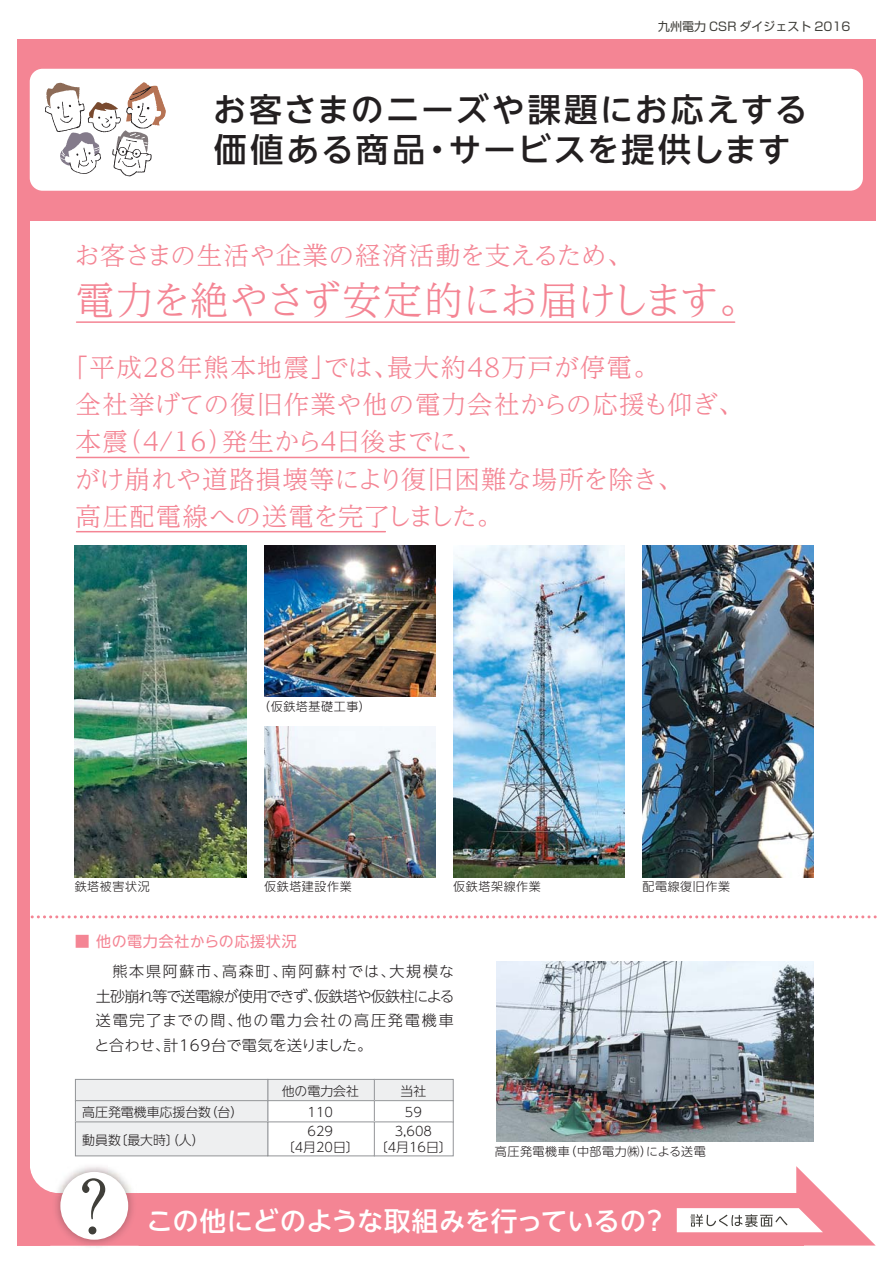
<style>
.page{position:relative;width:893px;height:1263px;background:#fff}
.page>*{position:absolute;margin:0;border:0;box-sizing:border-box;transform-origin:0 0}
.t1{font:39px "UD Reimin Pro Light 90 msp RKSJ H";letter-spacing:-.015em;color:#f48594}
.t2{font:33px/39.5px "UD Shin Go NT Pro Medium 90 msp RKSJ H";letter-spacing:.055em;color:#231f20}
.t3{font:26.4px "UD Shin Go NT Pro Medium 90 msp RKSJ H";letter-spacing:-.005em;color:#fff}
.t4{font:25.5px/37.2px "UD Reimin Pro Light 90 msp RKSJ H";letter-spacing:.025em;color:#f48594}
.t5{font:15px/24.5px "UD Shin Go NT Pro Light 90 msp RKSJ H";letter-spacing:.05em;color:#231f20;text-align:justify}
.t6{font:15px "UD Shin Go NT Pro Regular 90 msp RKSJ H";letter-spacing:.045em;color:#f48594}
.t7{font:12.9px/15.5px "UD Shin Go NT Pro Light 90 msp RKSJ H";color:#231f20;text-align:center}
.t8{font:12px "UD Shin Go NT Pro Light 90 msp RKSJ H";letter-spacing:.05em;color:#231f20}
.t9{font:12px "G Shin Go regular 90 msp RKSJ H";color:#403f3a}
</style>
<div class="page">
<div style="left:17px;top:1193px;width:787px;height:53px;background:#f48594"></div>
<div style="left:17px;top:39px;width:13px;height:1207px;background:#f48594"></div>
<div style="left:17px;top:39px;width:859px;height:181px;background:#f48594"></div>
<div style="left:30px;top:69px;width:833px;height:122px;background:#fff;border-radius:13px"></div>
<img style="left:61px;top:1166px;width:70px;height:27px">
<img style="left:51px;top:1193px;width:87px;height:53px">
<svg style="left:30px;top:1168px;width:31px;height:27px"></svg>
<div style="left:60px;top:1172px;width:68px;height:68px;background:#fff;border-radius:50%"></div>
<svg style="left:82px;top:1178px;width:23px;height:56px"></svg>
<svg style="left:677px;top:1166px;width:199px;height:80px"></svg>
<svg style="left:45px;top:82px;width:121px;height:95px"></svg>
<img style="left:264px;top:546px;width:171px;height:151px">
<img style="left:264px;top:726px;width:171px;height:151px">
<img style="left:75px;top:546px;width:171px;height:331px">
<img style="left:453px;top:546px;width:171px;height:331px">
<img style="left:642px;top:546px;width:172px;height:331px">
<div style="left:374px;top:1079px;width:79px;height:22px;background:#eeeff0"></div>
<div style="left:374px;top:1079px;width:79px;height:22px;border:1px solid #939598"></div>
<div style="left:268px;top:1079px;width:106px;height:22px;background:#eeeff0"></div>
<div style="left:268px;top:1079px;width:106px;height:22px;border:1px solid #939598"></div>
<div style="left:75px;top:1079px;width:193px;height:22px;background:#eeeff0"></div>
<div style="left:75px;top:1079px;width:193px;height:22px;border:1px solid #939598"></div>
<div style="left:374px;top:1100px;width:79px;height:22px;border:1px solid #939598"></div>
<div style="left:268px;top:1100px;width:106px;height:22px;border:1px solid #939598"></div>
<div style="left:75px;top:1101px;width:193px;height:21px;background:#eeeff0"></div>
<div style="left:75px;top:1100px;width:193px;height:22px;border:1px solid #939598"></div>
<div style="left:374px;top:1122px;width:79px;height:34px;border:1px solid #939598"></div>
<div style="left:268px;top:1122px;width:106px;height:34px;border:1px solid #939598"></div>
<div style="left:75px;top:1122px;width:193px;height:34px;background:#eeeff0"></div>
<div style="left:75px;top:1122px;width:193px;height:34px;border:1px solid #939598"></div>
<img style="left:496px;top:962px;width:318px;height:180px">
<hr style="left:77px;top:321px;width:658px;height:2px;background:#f48594">
<hr style="left:77px;top:457px;width:392px;height:1px;background:#f48594">
<hr style="left:77px;top:531px;width:308px;height:1px;background:#f48594">
<svg style="left:30px;top:915px;width:846px;height:3px"></svg>
<p class="t9" style="left:658px;top:22px;width:194px">九州電力 CSR ダイジェスト 2016</p>
<p class="t2" style="left:213px;top:95px;width:596px">お客さまのニーズや課題にお応えする価値ある商品・サービスを提供します</p>
<p class="t4" style="left:74px;top:241px;width:560px">お客さまの生活や企業の経済活動を支えるため、</p>
<h1 class="t1" style="left:76px;top:285px;width:684px">電力を絶やさず安定的にお届けします。</h1>
<p class="t4" style="left:75px;top:352px;width:670px;text-indent:-12px">「平成28年熊本地震」では、最大約48万戸が停電。<br>全社挙げての復旧作業や他の電力会社からの応援も仰ぎ、本震（4/16）発生から4日後までに、<br>がけ崩れや道路損壊等により復旧困難な場所を除き、<br>高圧配電線への送電を完了しました。</p>
<p class="t8" style="left:258px;top:702px;width:114px">（仮鉄塔基礎工事）</p>
<p class="t8" style="left:75px;top:882px;width:76px">鉄塔被害状況</p>
<p class="t8" style="left:264px;top:882px;width:89px">仮鉄塔建設作業</p>
<p class="t8" style="left:453px;top:882px;width:89px">仮鉄塔架線作業</p>
<p class="t8" style="left:642px;top:882px;width:89px">配電線復旧作業</p>
<p class="t6" style="left:75px;top:936px;width:223px">■ 他の電力会社からの応援状況</p>
<p class="t5" style="left:95px;top:962px;width:361px">　熊本県阿蘇市、高森町、南阿蘇村では、大規模な土砂崩れ等で送電線が使用できず、仮鉄塔や仮鉄柱による送電完了までの間、他の電力会社の高圧発電機車と合わせ、計169台で電気を送りました。</p>
<p class="t7" style="left:282px;top:1085px;width:79px">他の電力会社</p>
<p class="t7" style="left:400px;top:1085px;width:27px">当社</p>
<p class="t7" style="left:282px;top:1125px;width:79px">629<br>〔4月20日〕</p>
<p class="t7" style="left:375px;top:1125px;width:79px">3,608<br>〔4月16日〕</p>
<p class="t7" style="left:82px;top:1106px;width:163px">高圧発電機車応援台数（台）</p>
<p class="t7" style="left:308px;top:1106px;width:27px">110</p>
<p class="t7" style="left:405px;top:1106px;width:19px">59</p>
<p class="t7" style="left:82px;top:1134px;width:124px">動員数〔最大時〕（人）</p>
<p class="t8" style="left:495px;top:1147px;width:212px">高圧発電機車（中部電力㈱）による送電</p>
<p class="t3" style="left:147px;top:1211px;width:523px">この他にどのような取組みを行っているの？</p>
</div>
